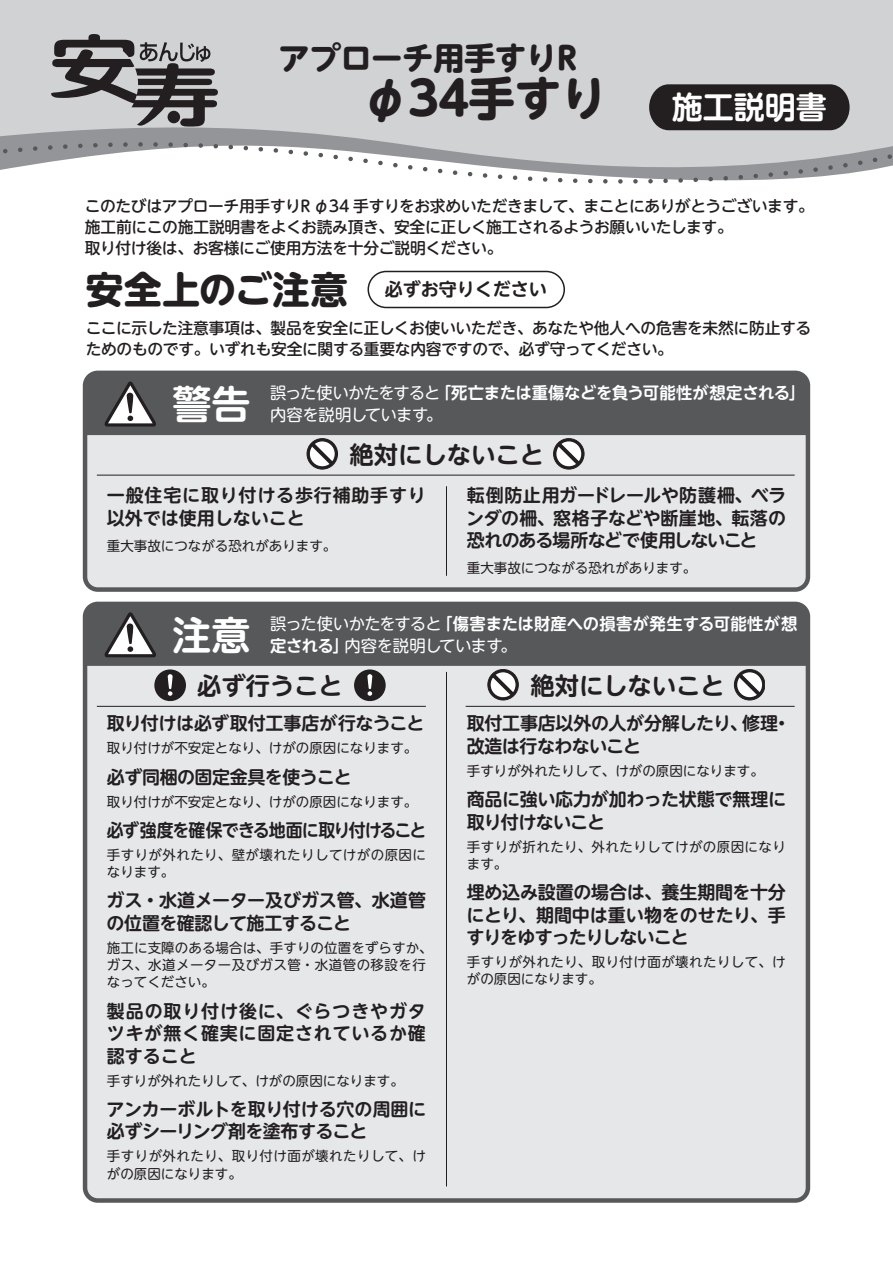
<style>
.page{position:relative;width:893px;height:1263px;background:#fff}
.page>*{position:absolute;margin:0;border:0;box-sizing:border-box;transform-origin:0 0}
.t1{font:700 46.5px "UD Shin M Go Pro";letter-spacing:-.01em;color:#231f20}
.t2{font:700 39px "UD Shin M Go Pro De";color:#fff}
.t3{font:700 31.5px "UD Shin M Go Pro";letter-spacing:-.02em;color:#231f20}
.t4{font:700 31.05px "UD Shin M Go Pro De";color:#fff}
.t5{font:700 24.3px "UD Shin M Go Pro De";color:#231f20}
.t6{font:700 18px/22.5px "UD Shin M Go Pro De";letter-spacing:-.015em;color:#231f20}
.t7{font:700 18px/22.5px "UD Shin M Go Pro De";letter-spacing:.045em;color:#231f20}
.t8{font:700 18px "UD Shin M Go Pro De";letter-spacing:-.055em;color:#231f20;scale:.94 1}
.t9{font:700 16.5px "UD Shin M Go Pro De";letter-spacing:.005em;color:#fff}
.t10{font:16.5px "UD Shin M Go Pro";letter-spacing:-.025em;color:#fff}
.t11{font:500 15.75px/21px "UD Shin M Go Pro";letter-spacing:-.02em;color:#231f20}
.t12{font:13.5px/17.2px "UD Shin M Go Pro";color:#231f20}
.t13{font:13.5px/17.2px "UD Shin M Go Pro";letter-spacing:.03em;color:#231f20}
.s1{font-family:"UD Shin M Go Pro";font-size:37.5px}
.s2{font-family:"UD Shin M Go Pro";font-weight:400}
.s3{font-family:"UD Shin M Go Pro De";font-weight:700}
</style>
<div class="page">
<div style="left:0;top:0;width:893px;height:136px;background:#d1d2d4"></div>
<svg style="left:0;top:136px;width:893px;height:48px"></svg>
<svg style="left:51px;top:34px;width:167px;height:93px;background:#8a898a"></svg>
<div style="left:649px;top:84px;width:201px;height:46px;background:#231f20"></div>
<div style="left:85px;top:373px;width:723px;height:216px;background:#e6e7e9;border-radius:13px"></div>
<div style="left:83px;top:371px;width:727px;height:221px;border:4px solid #57585a;border-radius:13px"></div>
<div style="left:85px;top:604px;width:723px;height:596px;background:#e6e7e9;border-radius:13px"></div>
<div style="left:83px;top:602px;width:727px;height:601px;border:4px solid #57585a;border-radius:13px"></div>
<div style="left:85px;top:373px;width:723px;height:62px;background:#57585a"></div>
<div style="left:85px;top:604px;width:723px;height:62px;background:#57585a"></div>
<hr style="left:97px;top:475px;width:698px;height:1px;background:#231f20">
<hr style="left:97px;top:706px;width:329px;height:1px;background:#231f20">
<div style="left:368px;top:271px;width:197px;height:37px;border:2px solid #231f20;border-radius:18px"></div>
<hr style="left:446px;top:672px;width:1px;height:514px;background:#231f20">
<hr style="left:446px;top:486px;width:1px;height:90px;background:#231f20">
<svg style="left:307px;top:438px;width:31px;height:31px"></svg>
<div style="left:308px;top:440px;width:28px;height:28px;background:#231f20;border:1px solid #231f20;border-radius:50%"></div>
<svg style="left:309px;top:441px;width:26px;height:26px"></svg>
<div style="left:553px;top:438px;width:31px;height:31px;background:#231f20;border:1px solid #231f20;border-radius:50%"></div>
<svg style="left:555px;top:440px;width:28px;height:28px"></svg>
<svg style="left:556px;top:441px;width:25px;height:26px"></svg>
<div style="left:488px;top:669px;width:30px;height:31px;background:#231f20;border:1px solid #231f20;border-radius:50%"></div>
<svg style="left:489px;top:671px;width:28px;height:27px"></svg>
<svg style="left:490px;top:672px;width:26px;height:25px"></svg>
<div style="left:734px;top:669px;width:31px;height:31px;background:#231f20;border:1px solid #231f20;border-radius:50%"></div>
<svg style="left:737px;top:672px;width:25px;height:25px"></svg>
<div style="left:154px;top:669px;width:32px;height:32px;background:#231f20;border:3px solid #231f20;border-radius:50%"></div>
<svg style="left:168px;top:674px;width:5px;height:22px"></svg>
<div style="left:354px;top:669px;width:32px;height:32px;background:#231f20;border:3px solid #231f20;border-radius:50%"></div>
<svg style="left:367px;top:674px;width:5px;height:22px"></svg>
<hr style="left:466px;top:706px;width:329px;height:1px;background:#231f20">
<h3 class="t3" style="left:279px;top:32px;width:300px">アプローチ用手すりR</h3>
<h1 class="t1" style="left:362px;top:61px;width:247px">φ34手すり</h1>
<h3 class="t4" style="left:672px;top:82px;width:157px">施工説明書</h3>
<p class="t11" style="left:85px;top:195px;width:731px">このたびはアプローチ用手すりR φ34 手すりをお求めいただきまして、まことにありがとうございます。施工前にこの施工説明書をよくお読み頂き、安全に正しく施工されるようお願いいたします。<br>取り付け後は、お客様にご使用方法を十分ご説明ください。</p>
<p class="t6" style="left:86px;top:277px;width:462px"><span class="s1">安全上のご注意</span> 必ずお守りください</p>
<p class="t11" style="left:86px;top:317px;width:727px">ここに示した注意事項は、製品を安全に正しくお使いいただき、あなたや他人への危害を未然に防止するためのものです。いずれも安全に関する重要な内容ですので、必ず守ってください。</p>
<h2 class="t2" style="left:173px;top:372px;width:79px">警告</h2>
<p class="t9" style="left:270px;top:379px;width:537px"><span class="s2">誤った使いかたをすると</span>「死亡または重傷などを負う可能性が想定される」</p>
<p class="t10" style="left:270px;top:402px;width:174px">内容を説明しています。</p>
<h3 class="t5" style="left:350px;top:435px;width:196px">絶対にしないこと</h3>
<p class="t7" style="left:107px;top:483px;width:320px">一般住宅に取り付ける歩行補助手すり以外では使用しないこと</p>
<p class="t12" style="left:107px;top:536px;width:231px">重大事故につながる恐れがあります。</p>
<p class="t6" style="left:466px;top:483px;width:321px;text-align:justify">転倒防止用ガードレールや防護柵、ベランダの柵、窓格子などや断崖地、転落の恐れのある場所などで使用しないこと</p>
<p class="t12" style="left:467px;top:559px;width:231px">重大事故につながる恐れがあります。</p>
<h2 class="t2" style="left:173px;top:603px;width:79px">注意</h2>
<p class="t9" style="left:270px;top:610px;width:529px"><span class="s2">誤った使いかたをすると</span>「傷害または財産への損害が発生する可能性が想</p>
<p class="t10" style="left:270px;top:633px;width:248px"><span class="s3">定される」</span>内容を説明しています。</p>
<h3 class="t5" style="left:197px;top:666px;width:147px">必ず行うこと</h3>
<h3 class="t5" style="left:530px;top:666px;width:196px">絶対にしないこと</h3>
<p class="t6" style="left:107px;top:711px;width:319px">取り付けは必ず取付工事店が行なうこと</p>
<p class="t12" style="left:107px;top:739px;width:312px">取り付けが不安定となり、けがの原因になります。</p>
<p class="t6" style="left:107px;top:765px;width:246px">必ず同梱の固定金具を使うこと</p>
<p class="t12" style="left:107px;top:792px;width:312px">取り付けが不安定となり、けがの原因になります。</p>
<p class="t8" style="left:107px;top:815px;width:341px">必ず強度を確保できる地面に取り付けること</p>
<p class="t13" style="left:107px;top:845px;width:321px">手すりが外れたり、壁が壊れたりしてけがの原因になります。</p>
<p class="t6" style="left:107px;top:888px;width:321px">ガス・水道メーター及びガス管、水道管の位置を確認して施工すること</p>
<p class="t12" style="left:107px;top:938px;width:327px">施工に支障のある場合は、手すりの位置をずらすか、ガス、水道メーター及びガス管・水道管の移設を行なってください。</p>
<p class="t6" style="left:107px;top:999px;width:320px;text-align:justify">製品の取り付け後に、ぐらつきやガタツキが無く確実に固定されているか確認すること</p>
<p class="t12" style="left:107px;top:1071px;width:298px">手すりが外れたりして、けがの原因になります。</p>
<p class="t6" style="left:107px;top:1097px;width:321px">アンカーボルトを取り付ける穴の周囲に必ずシーリング剤を塗布すること</p>
<p class="t13" style="left:107px;top:1147px;width:320px">手すりが外れたり、取り付け面が壊れたりして、けがの原因になります。</p>
<p class="t6" style="left:467px;top:711px;width:326px">取付工事店以外の人が分解したり、修理・改造は行なわないこと</p>
<p class="t12" style="left:467px;top:761px;width:298px">手すりが外れたりして、けがの原因になります。</p>
<p class="t6" style="left:467px;top:787px;width:321px">商品に強い応力が加わった状態で無理に取り付けないこと</p>
<p class="t13" style="left:467px;top:837px;width:321px">手すりが折れたり、外れたりしてけがの原因になります。</p>
<p class="t6" style="left:466px;top:880px;width:321px;text-align:justify">埋め込み設置の場合は、養生期間を十分にとり、期間中は重い物をのせたり、手すりをゆすったりしないこと</p>
<p class="t13" style="left:467px;top:953px;width:320px">手すりが外れたり、取り付け面が壊れたりして、けがの原因になります。</p>
</div>
